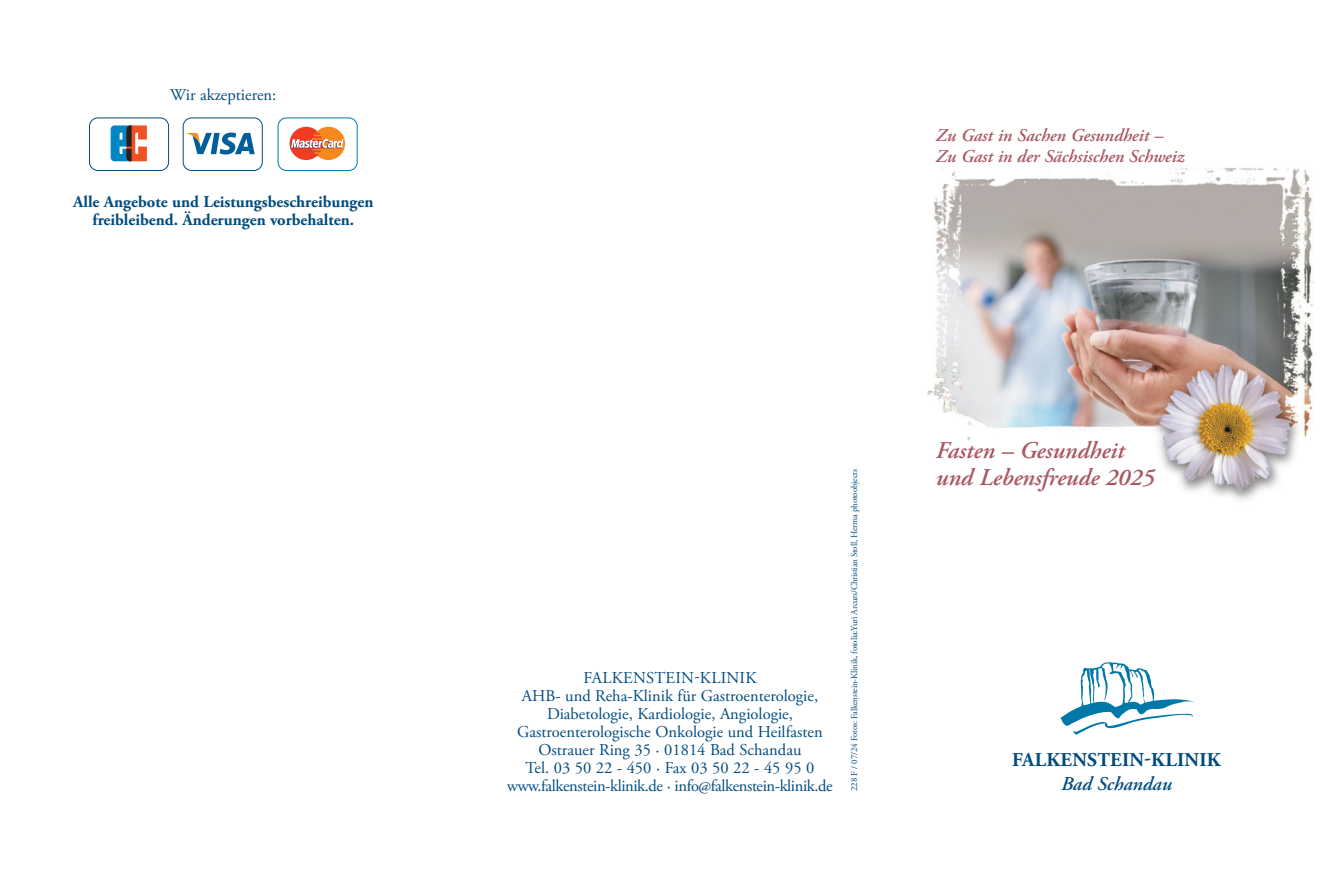
<style>
.page{position:relative;width:1340px;height:893px;background:#fff}
.page>*{position:absolute;margin:0;border:0;box-sizing:border-box;transform-origin:0 0}
.t1{font:italic 600 24px/27px "Adobe Garamond Pro";color:#a95763}
.t2{font:700 19.5px "Adobe Garamond Pro";letter-spacing:.015em;color:#004c80}
.t3{font:italic 600 19.5px "Adobe Garamond Pro";color:#004c80}
.t4{font:italic 600 18px/21px "Adobe Garamond Pro";color:#a95763}
.t5{font:16.5px/18px "Adobe Garamond Pro";color:#004c80;text-align:center}
.t6{font:700 16.5px/18px "Adobe Garamond Pro";color:#004c80;text-align:center}
.t7{font:9px "Adobe Garamond Pro";letter-spacing:-.02em;color:#004c80}
</style>
<div class="page">
<img style="left:1060px;top:662px;width:135px;height:73px">
<img style="left:927px;top:168px;width:387px;height:332px">
<div style="left:278px;top:118px;width:79px;height:53px;border:1px solid #0078a8;border-radius:8px"></div>
<div style="left:183px;top:118px;width:79px;height:53px;border:1px solid #004c80;border-radius:8px"></div>
<svg style="left:289px;top:127px;width:55px;height:33px"></svg>
<div style="left:187px;top:133px;width:71px;height:24px;background:linear-gradient(to right,#fff,#fff)"></div>
<svg style="left:187px;top:133px;width:68px;height:21px"></svg>
<svg style="left:113px;top:161px;width:34px;height:1px"></svg>
<svg style="left:111px;top:125px;width:36px;height:36px"></svg>
<div style="left:89px;top:118px;width:80px;height:53px;border:1px solid #004c80;border-radius:8px"></div>
<p class="t5" style="left:170px;top:86px;width:108px">Wir akzeptieren:</p>
<p class="t6" style="left:73px;top:193px;width:302px">Alle Angebote und Leistungsbeschreibungen freibleibend. Änderungen vorbehalten.</p>
<p class="t4" style="left:935px;top:125px;width:250px">Zu Gast in Sachen Gesundheit –<br>Zu Gast in der Sächsischen Schweiz</p>
<p class="t5" style="left:507px;top:670px;width:327px">FALKENSTEIN-KLINIK<br>AHB- und Reha-Klinik für Gastroenterologie, Diabetologie, Kardiologie, Angiologie, Gastroenterologische Onkologie und Heilfasten Ostrauer Ring 35 · 01814 Bad Schandau<br>Tel. 03 50 22 - 450 · Fax 03 50 22 - 45 95 0 www.falkenstein-klinik.de · info@falkenstein-klinik.de</p>
<p class="t7" style="left:849px;top:791px;width:323px;rotate:-90deg">228 F / 07/24 Fotos: Falkenstein-Klinik, fotolia:Yuri Arcurs/Christian Stoll, Herma photoobjects</p>
<h1 class="t1" style="left:935px;top:437px;width:220px">Fasten – Gesundheit und Lebensfreude 2025</h1>
<p class="t2" style="left:1012px;top:748px;width:210px">FALKENSTEIN-KLINIK</p>
<p class="t3" style="left:1061px;top:772px;width:112px">Bad Schandau</p>
</div>
